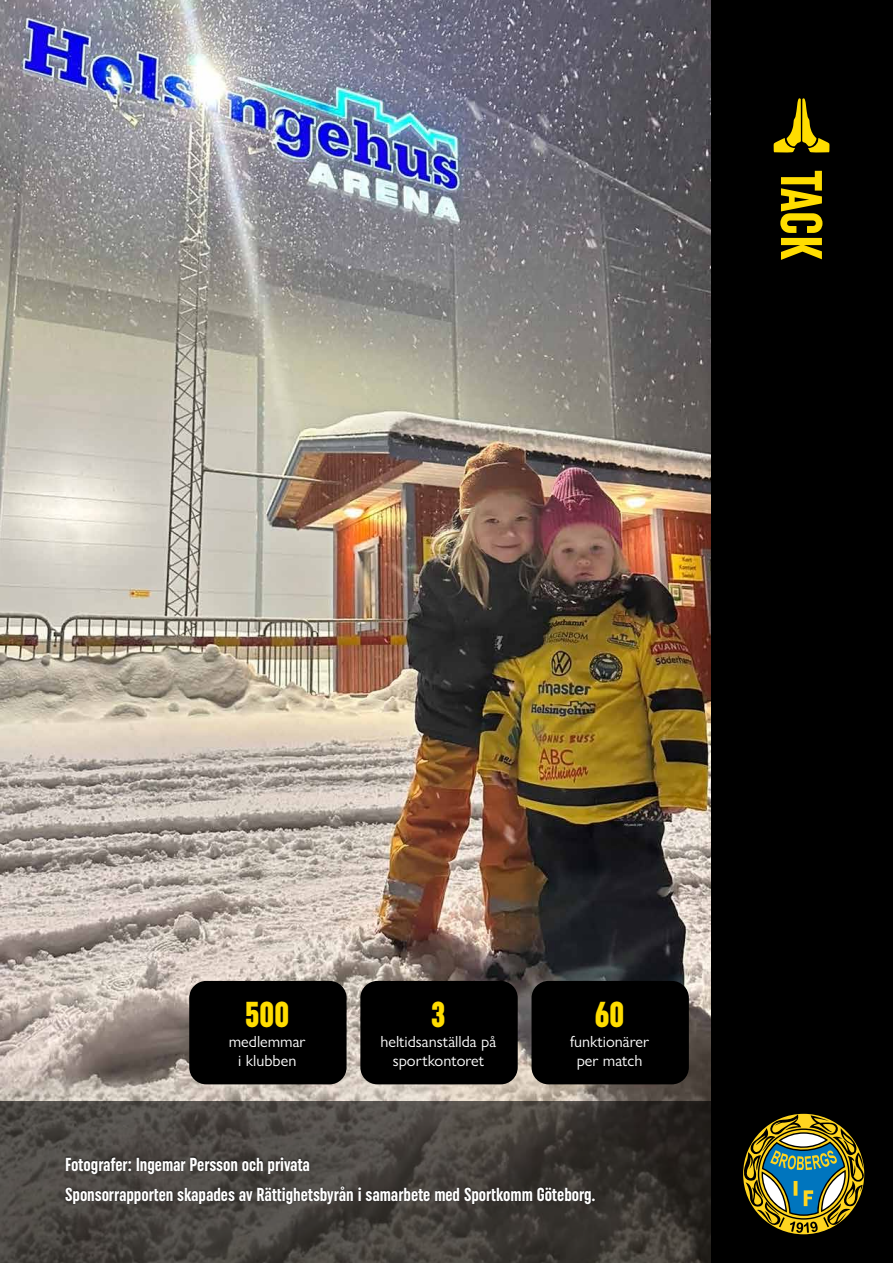
<style>
.page{position:relative;width:893px;height:1263px;background:#fff}
.page>*{position:absolute;margin:0;border:0;box-sizing:border-box;transform-origin:0 0}
.t1{font:58.5px "Uniform Pro Xcon Bld";color:#fd0}
.t2{font:900 36px "Uniform Pro Xcon";color:#fd0}
.t3{font:18.9px/30px "Uniform Pro Xcon Bld";letter-spacing:-.005em;color:#fff}
.t4{font:16.2px/20px "Gill Sans Nova";color:#fff;text-align:center}
</style>
<div class="page">
<div style="left:710px;top:0;width:183px;height:1263px;background:#000"></div>
<svg style="left:743px;top:1114px;width:122px;height:119px"></svg>
<img style="left:0;top:0;width:710px;height:1101px">
<svg style="left:666px;top:1101px;width:44px;height:162px;fill:#24201d"></svg>
<svg style="left:773px;top:98px;width:57px;height:55px"></svg>
<div style="left:0;top:1081px;width:666px;height:182px;background:#000;opacity:.14"></div>
<div style="left:360px;top:981px;width:158px;height:103px;background:#000;border-radius:17px"></div>
<div style="left:189px;top:981px;width:158px;height:103px;background:#000;border-radius:17px"></div>
<div style="left:531px;top:981px;width:158px;height:103px;background:#000;border-radius:17px"></div>
<h1 class="t1" style="left:836px;top:170px;width:91px;rotate:90deg">TACK</h1>
<h2 class="t2" style="left:245px;top:992px;width:45px">500</h2>
<p class="t4" style="left:229px;top:1031px;width:78px">medlemmar i klubben</p>
<h2 class="t2" style="left:431px;top:992px;width:16px">3</h2>
<p class="t4" style="left:380px;top:1031px;width:117px">heltidsanställda på sportkontoret</p>
<h2 class="t2" style="left:595px;top:992px;width:31px">60</h2>
<p class="t4" style="left:570px;top:1031px;width:80px">funktionärer per match</p>
<p class="t3" style="left:65px;top:1149px;width:532px">Fotografer: Ingemar Persson och privata<br>Sponsorrapporten skapades av Rättighetsbyrån i samarbete med Sportkomm Göteborg.</p>
</div>
